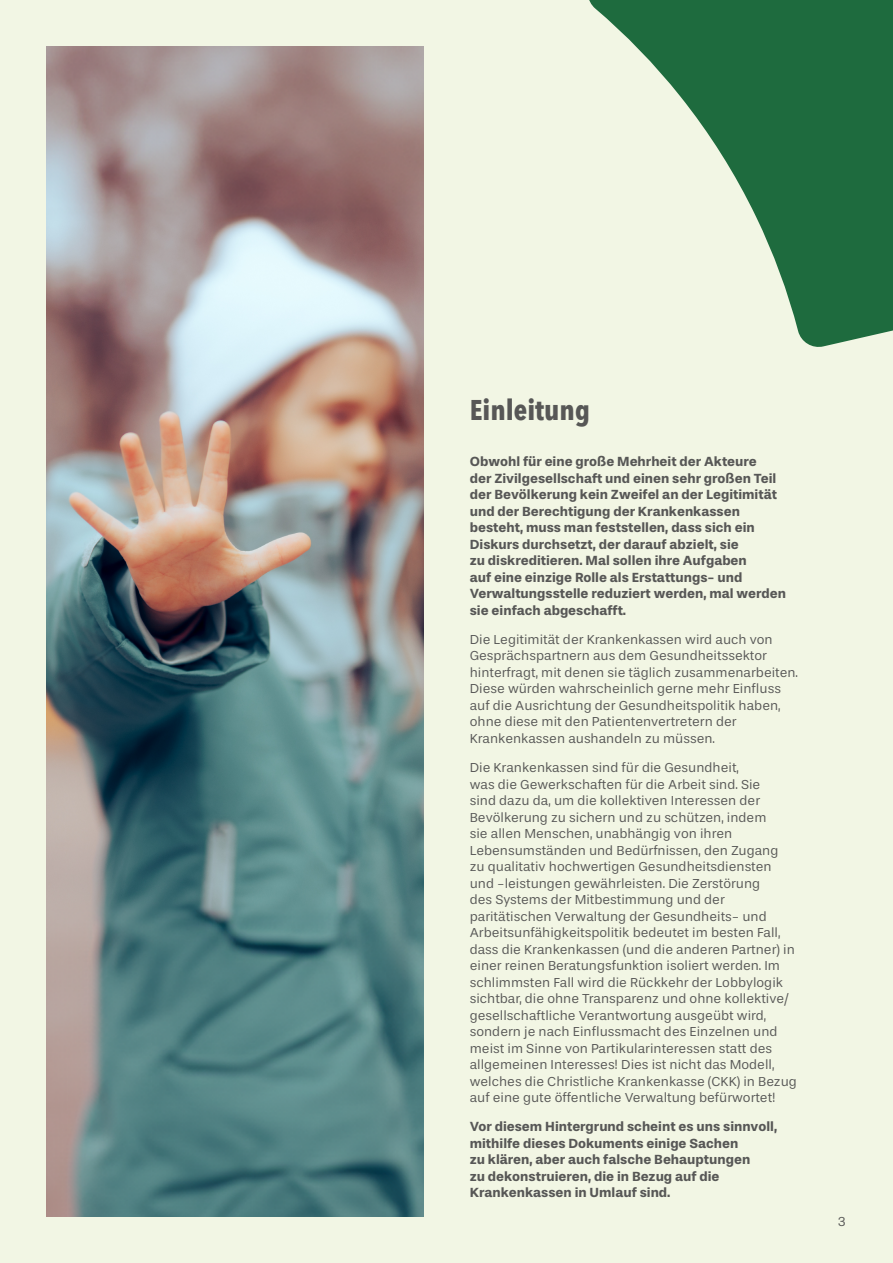
<style>
.page{position:relative;width:893px;height:1263px;background:#f2f6e4}
.page>*{position:absolute;margin:0;border:0;box-sizing:border-box;transform-origin:0 0}
.t1{font:700 28.5px "Avenir Next Condensed";color:#575756}
.t2{font:13.5px/16.5px "Stevie Sans";color:#575756}
.t3{font:700 13.5px/16.5px "Stevie Sans";color:#575756}
</style>
<div class="page">
<img style="left:47px;top:47px;width:376px;height:1169px">
<svg style="left:589px;top:0;width:304px;height:347px;fill:#1e6b3e"></svg>
<h1 class="t1" style="left:470px;top:392px;width:122px">Einleitung</h1>
<p class="t3" style="left:470px;top:453px;width:318px">Obwohl für eine große Mehrheit der Akteure<br>der Zivilgesellschaft und einen sehr großen Teil der Bevölkerung kein Zweifel an der Legitimität und der Berechtigung der Krankenkassen besteht, muss man feststellen, dass sich ein Diskurs durchsetzt, der darauf abzielt, sie<br>zu diskreditieren. Mal sollen ihre Aufgaben<br>auf eine einzige Rolle als Erstattungs- und Verwaltungsstelle reduziert werden, mal werden sie einfach abgeschafft.</p>
<p class="t2" style="left:470px;top:631px;width:330px">Die Legitimität der Krankenkassen wird auch von Gesprächspartnern aus dem Gesundheitssektor hinterfragt, mit denen sie täglich zusammenarbeiten.<br>Diese würden wahrscheinlich gerne mehr Einfluss auf die Ausrichtung der Gesundheitspolitik haben, ohne diese mit den Patientenvertretern der Krankenkassen aushandeln zu müssen.</p>
<p class="t2" style="left:470px;top:759px;width:329px">Die Krankenkassen sind für die Gesundheit,<br>was die Gewerkschaften für die Arbeit sind. Sie<br>sind dazu da, um die kollektiven Interessen der Bevölkerung zu sichern und zu schützen, indem<br>sie allen Menschen, unabhängig von ihren Lebensumständen und Bedürfnissen, den Zugang<br>zu qualitativ hochwertigen Gesundheitsdiensten und -leistungen gewährleisten. Die Zerstörung<br>des Systems der Mitbestimmung und der paritätischen Verwaltung der Gesundheits- und Arbeitsunfähigkeitspolitik bedeutet im besten Fall, dass die Krankenkassen (und die anderen Partner) in einer reinen Beratungsfunktion isoliert werden. Im schlimmsten Fall wird die Rückkehr der Lobbylogik sichtbar, die ohne Transparenz und ohne kollektive/ gesellschaftliche Verantwortung ausgeübt wird, sondern je nach Einflussmacht des Einzelnen und meist im Sinne von Partikularinteressen statt des allgemeinen Interesses! Dies ist nicht das Modell, welches die Christliche Krankenkasse (CKK) in Bezug auf eine gute öffentliche Verwaltung befürwortet!</p>
<p class="t3" style="left:470px;top:1118px;width:309px">Vor diesem Hintergrund scheint es uns sinnvoll, mithilfe dieses Dokuments einige Sachen<br>zu klären, aber auch falsche Behauptungen<br>zu dekonstruieren, die in Bezug auf die Krankenkassen in Umlauf sind.</p>
<p class="t2" style="left:838px;top:1213px;width:9px">3</p>
</div>
